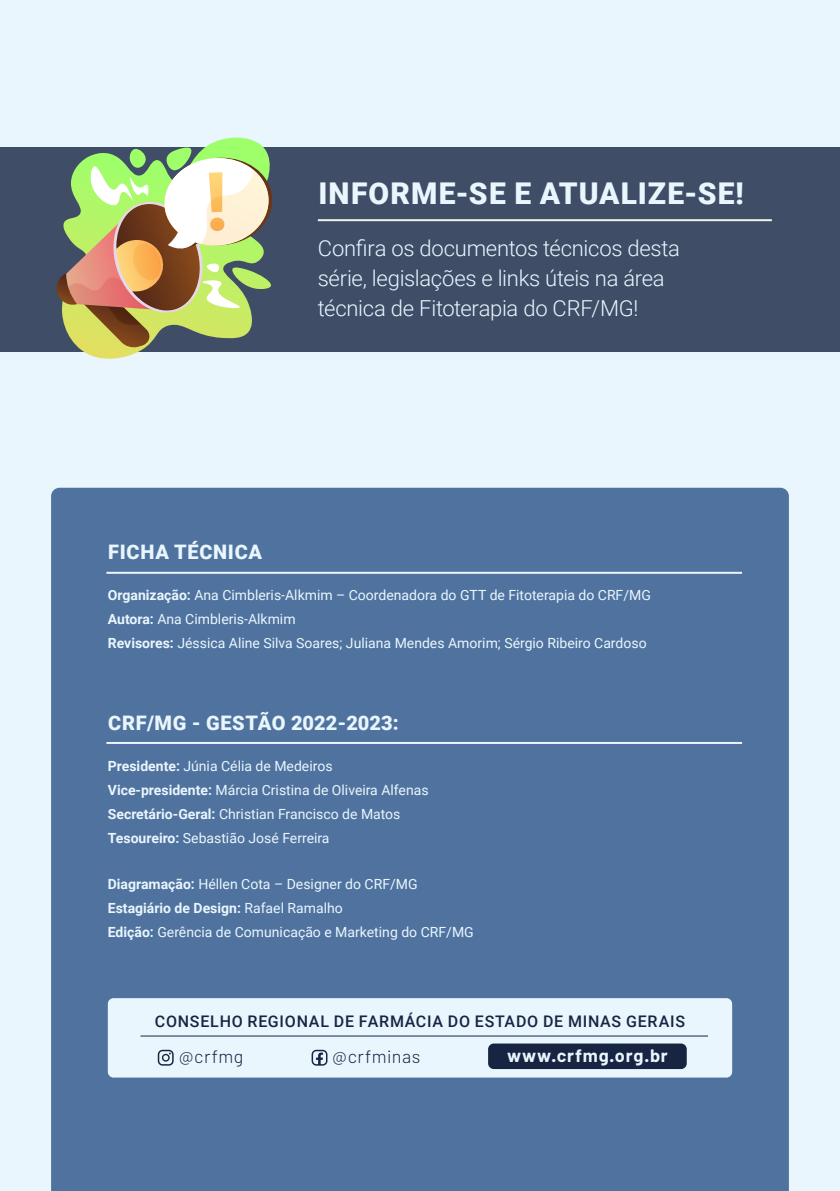
<style>
.page{position:relative;width:840px;height:1191px;background:#fff}
.page>*{position:absolute;margin:0;border:0;box-sizing:border-box;transform-origin:0 0}
.t1{font:900 30px "Roboto";letter-spacing:.04em;color:#eaf6fe}
.t2{font:300 22px/30px "Roboto";letter-spacing:-.015em;color:#eaf6fe}
.t3{font:900 20px "Roboto";letter-spacing:.01em;color:#eaf6fe}
.t4{font:900 20px "Roboto";letter-spacing:.035em;color:#eaf6fe}
.t5{font:700 18px "Barlow";letter-spacing:.05em;color:#eaf6fe}
.t6{font:300 18px "Barlow";letter-spacing:.025em;color:#172543}
.t7{font:500 16px "Roboto";letter-spacing:.045em;color:#172543}
.t8{font:14px/24px "Roboto";color:#eaf6fe}
.s1{font-weight:700}
</style>
<div class="page">
<div style="left:0;top:0;width:839px;height:1191px;background:#eaf6fe"></div>
<div style="left:0;top:147px;width:839px;height:204px;background:#3f4d67"></div>
<hr style="left:317px;top:219px;width:454px;height:2px;background:#f5f1e9">
<svg style="left:59px;top:138px;width:215px;height:221px"></svg>
<svg style="left:56px;top:147px;width:216px;height:201px"></svg>
<div style="left:51px;top:488px;width:737px;height:703px;background:#4f739e"></div>
<hr style="left:106px;top:572px;width:635px;height:2px;background:#eaf6fe">
<hr style="left:106px;top:742px;width:635px;height:2px;background:#eaf6fe">
<div style="left:108px;top:998px;width:623px;height:79px;background:#eaf6fe;border-radius:6px"></div>
<svg style="left:158px;top:1049px;width:15px;height:16px"></svg>
<svg style="left:311px;top:1049px;width:16px;height:16px"></svg>
<hr style="left:140px;top:1035px;width:567px;height:1px;background:#172543">
<div style="left:488px;top:1043px;width:198px;height:26px;background:#172543;border-radius:6px"></div>
<h1 class="t1" style="left:318px;top:172px;width:426px">INFORME-SE E ATUALIZE-SE!</h1>
<h2 class="t2" style="left:317px;top:232px;width:363px">Confira os documentos técnicos desta série, legislações e links úteis na área técnica de Fitoterapia do CRF/MG!</h2>
<h3 class="t4" style="left:108px;top:538px;width:155px">FICHA TÉCNICA</h3>
<p class="t8" style="left:108px;top:583px;width:544px"><span class="s1">Organização:</span> Ana Cimbleris-Alkmim – Coordenadora do GTT de Fitoterapia do CRF/MG<br><span class="s1">Autora:</span> Ana Cimbleris-Alkmim<br><span class="s1">Revisores:</span> Jéssica Aline Silva Soares; Juliana Mendes Amorim; Sérgio Ribeiro Cardoso</p>
<h3 class="t3" style="left:108px;top:708px;width:292px">CRF/MG - GESTÃO 2022-2023:</h3>
<p class="t8" style="left:108px;top:753px;width:322px"><span class="s1">Presidente:</span> Júnia Célia de Medeiros <span class="s1">Vice-presidente:</span> Márcia Cristina de Oliveira Alfenas <span class="s1">Secretário-Geral:</span> Christian Francisco de Matos <span class="s1">Tesoureiro:</span> Sebastião José Ferreira</p>
<p class="t8" style="left:108px;top:872px;width:367px"><span class="s1">Diagramação:</span> Héllen Cota – Designer do CRF/MG<br><span class="s1">Estagiário de Design:</span> Rafael Ramalho<br><span class="s1">Edição:</span> Gerência de Comunicação e Marketing do CRF/MG</p>
<p class="t7" style="left:155px;top:1010px;width:531px">CONSELHO REGIONAL DE FARMÁCIA DO ESTADO DE MINAS GERAIS</p>
<p class="t5" style="left:506px;top:1044px;width:162px">www.crfmg.org.br</p>
<p class="t6" style="left:179px;top:1045px;width:66px">@crfmg</p>
<p class="t6" style="left:332px;top:1045px;width:90px">@crfminas</p>
</div>
